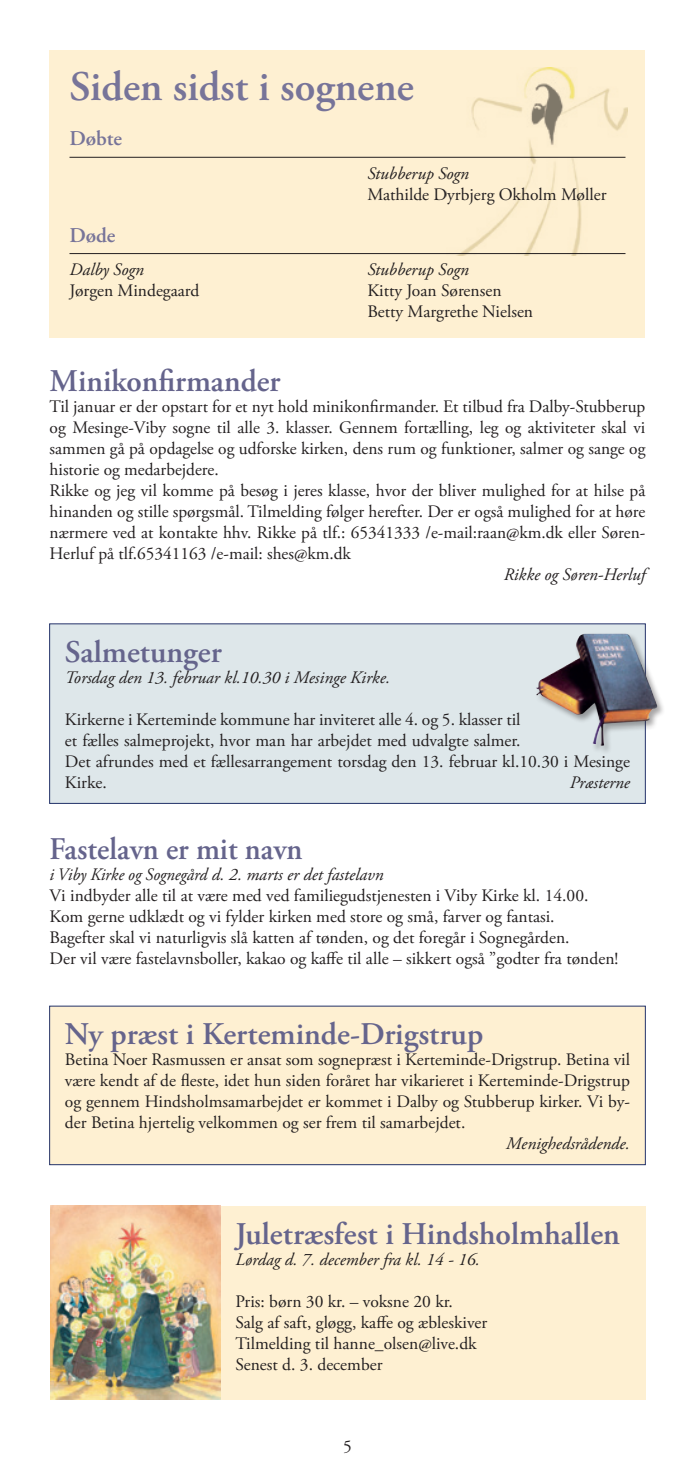
<style>
.page{position:relative;width:695px;height:1474px;background:#fff}
.page>*{position:absolute;margin:0;border:0;box-sizing:border-box;transform-origin:0 0}
.t1{font:600 42px "Adobe Garamond Pro";color:#777499}
.t2{font:600 31.5px "Adobe Garamond Pro";color:#65648c}
.t3{font:600 31.5px "Adobe Garamond Pro";color:#65648c;scale:.95 1}
.t4{font:600 21px "Adobe Garamond Pro";color:#777499}
.t5{font:17.5px/21px "Adobe Garamond Pro";color:#231f20}
.t6{font:italic 17.5px "Adobe Garamond Pro";color:#231f20}
.t7{font:italic 17.5px "Adobe Garamond Pro";color:#231f20;scale:.95 1}
</style>
<div class="page">
<div style="left:50px;top:1205px;width:595px;height:194px;background:#fef0d2"></div>
<img style="left:50px;top:1205px;width:170px;height:194px">
<div style="left:50px;top:624px;width:595px;height:179px;background:#dee7ea"></div>
<div style="left:50px;top:1006px;width:595px;height:158px;background:#fef0d2"></div>
<div style="left:49px;top:1005px;width:596px;height:160px;border:1px solid #233269"></div>
<div style="left:50px;top:50px;width:595px;height:287px;background:#fef0d2"></div>
<hr style="left:69px;top:157px;width:556px;height:1px;background:#231f20">
<hr style="left:69px;top:253px;width:556px;height:1px;background:#231f20">
<img style="left:446px;top:67px;width:182px;height:188px">
<div style="left:534px;top:632px;width:131px;height:122px;background:#231f20;opacity:.4"></div>
<img style="left:535px;top:633px;width:122px;height:113px">
<h1 class="t1" style="left:69px;top:62px;width:346px">Siden sidst i sognene</h1>
<p class="t4" style="left:69px;top:127px;width:54px">Døbte</p>
<p class="t6" style="left:367px;top:163px;width:103px">Stubberup Sogn</p>
<p class="t5" style="left:367px;top:184px;width:241px">Mathilde Dyrbjerg Okholm Møller</p>
<p class="t4" style="left:69px;top:223px;width:47px">Døde</p>
<p class="t6" style="left:69px;top:259px;width:76px">Dalby Sogn</p>
<p class="t6" style="left:367px;top:259px;width:103px">Stubberup Sogn</p>
<p class="t5" style="left:69px;top:280px;width:131px">Jørgen Mindegaard</p>
<p class="t5" style="left:367px;top:280px;width:167px">Kitty Joan Sørensen<br>Betty Margrethe Nielsen</p>
<h2 class="t2" style="left:50px;top:363px;width:232px">Minikonfirmander</h2>
<p class="t5" style="left:50px;top:396px;width:597px">Til januar er der opstart for et nyt hold minikonfirmander. Et tilbud fra Dalby-Stubberup og Mesinge-Viby sogne til alle 3. klasser. Gennem fortælling, leg og aktiviteter skal vi sammen gå på opdagelse og udforske kirken, dens rum og funktioner, salmer og sange og historie og medarbejdere.<br>Rikke og jeg vil komme på besøg i jeres klasse, hvor der bliver mulighed for at hilse på hinanden og stille spørgsmål. Tilmelding følger herefter. Der er også mulighed for at høre nærmere ved at kontakte hhv. Rikke på tlf.: 65341333 /e-mail:raan@km.dk eller Søren-Herluf på tlf.65341163 /e-mail: shes@km.dk</p>
<p class="t6" style="left:503px;top:564px;width:143px">Rikke og Søren-Herluf</p>
<h2 class="t2" style="left:65px;top:634px;width:158px">Salmetunger</h2>
<p class="t6" style="left:65px;top:667px;width:326px">Torsdag den 13. februar kl.10.30 i Mesinge Kirke.</p>
<p class="t5" style="left:65px;top:709px;width:566px">Kirkerne i Kerteminde kommune har inviteret alle 4. og 5. klasser til<br>et fælles salmeprojekt, hvor man har arbejdet med udvalgte salmer.<br>Det afrundes med et fællesarrangement torsdag den 13. februar kl.10.30 i Mesinge Kirke.</p>
<p class="t6" style="left:569px;top:772px;width:62px">Præsterne</p>
<h2 class="t3" style="left:50px;top:831px;width:267px">Fastelavn er mit navn</h2>
<p class="t7" style="left:50px;top:864px;width:353px">i Viby Kirke og Sognegård d. 2. marts er det fastelavn</p>
<p class="t5" style="left:50px;top:885px;width:570px">Vi indbyder alle til at være med ved familiegudstjenesten i Viby Kirke kl. 14.00.<br>Kom gerne udklædt og vi fylder kirken med store og små, farver og fantasi.<br>Bagefter skal vi naturligvis slå katten af tønden, og det foregår i Sognegården.<br>Der vil være fastelavnsboller, kakao og kaffe til alle – sikkert også ”godter fra tønden!</p>
<h2 class="t2" style="left:65px;top:1016px;width:419px">Ny præst i Kerteminde-Drigstrup</h2>
<p class="t5" style="left:65px;top:1049px;width:566px;text-align:justify">Betina Noer Rasmussen er ansat som sognepræst i Kerteminde-Drigstrup. Betina vil være kendt af de fleste, idet hun siden foråret har vikarieret i Kerteminde-Drigstrup og gennem Hindsholmsamarbejdet er kommet i Dalby og Stubberup kirker. Vi by&shy;der Betina hjertelig velkommen og ser frem til samarbejdet.</p>
<p class="t6" style="left:506px;top:1133px;width:125px">Menighedsrådende.</p>
<h2 class="t2" style="left:235px;top:1215px;width:386px">Juletræsfest i Hindsholmhallen</h2>
<p class="t6" style="left:235px;top:1248px;width:246px">Lørdag d. 7. december fra kl. 14 - 16.</p>
<p class="t5" style="left:235px;top:1291px;width:253px">Pris: børn 30 kr. – voksne 20 kr.<br>Salg af saft, gløgg, kaffe og æbleskiver<br>Tilmelding til hanne_olsen@live.dk<br>Senest d. 3. december</p>
<p class="t5" style="left:343px;top:1435px;width:10px">5</p>
</div>
